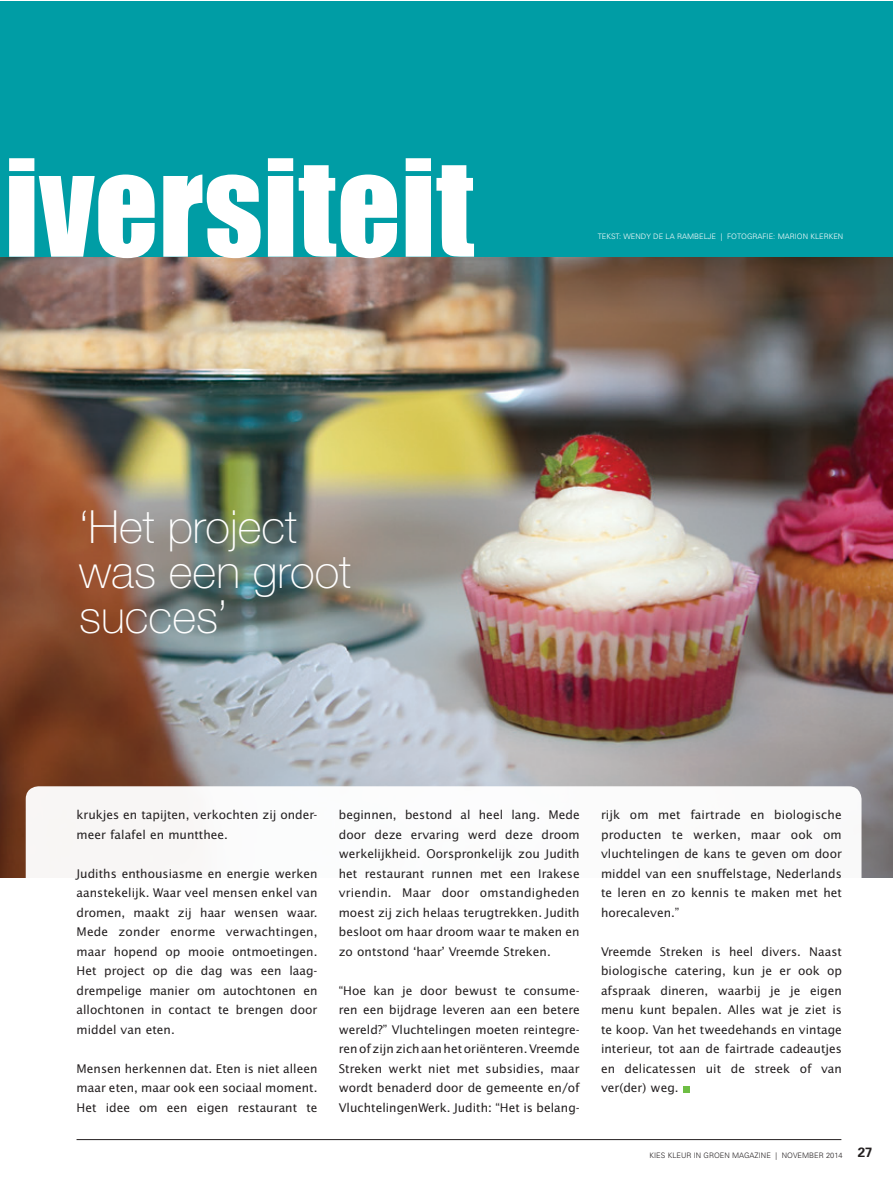
<style>
.page{position:relative;width:893px;height:1191px;background:#fff}
.page>*{position:absolute;margin:0;border:0;box-sizing:border-box;transform-origin:0 0}
.t1{font:124.5px "Impact";letter-spacing:.005em;color:#fff}
.t2{font:100 45.75px/45px "Helvetica Neue";color:#fff}
.t3{font:12px/19.5px "Lucida Sans";color:#231f20;text-align:justify}
.t4{font:300 7.5px "Univers";color:#fff}
.t5{font:300 7.5px "Univers";color:#231f20}
.s1{font-weight:700;font-size:13.5px}
</style>
<div class="page">
<hr style="left:77px;top:1139px;width:764px;height:1px;background:#231f20">
<img style="left:0;top:256px;width:892px;height:621px">
<div style="left:0;top:1px;width:892px;height:255px;background:#009da5"></div>
<div style="left:26px;top:786px;width:835px;height:327px;background:#fff;border-radius:13px"></div>
<svg style="left:683px;top:1086px;width:6px;height:6px"></svg>
<h1 class="t1" style="left:5px;top:131px;width:471px">IVERSITEIT</h1>
<p class="t4" style="left:598px;top:232px;width:247px">TEKST: WENDY DE LA RAMBELJE | FOTOGRAFIE: MARION KLERKEN</p>
<h2 class="t2" style="left:79px;top:504px;width:274px">‘Het project was een groot succes’</h2>
<p class="t3" style="left:77px;top:805px;width:242px">krukjes en tapijten, verkochten zij onder&shy;meer falafel en muntthee.</p>
<p class="t3" style="left:77px;top:863px;width:243px">Judiths enthousiasme en energie werken aanstekelijk. Waar veel mensen enkel van dromen, maakt zij haar wensen waar.<br>Mede zonder enorme verwachtingen, maar hopend op mooie ontmoetingen.<br>Het project op die dag was een laag&shy;drempelige manier om autochtonen en allochtonen in contact te brengen door middel van eten.</p>
<p class="t3" style="left:77px;top:1058px;width:242px">Mensen herkennen dat. Eten is niet alleen maar eten, maar ook een sociaal moment.<br>Het idee om een eigen restaurant te</p>
<p class="t3" style="left:339px;top:805px;width:242px">beginnen, bestond al heel lang. Mede door deze ervaring werd deze droom werkelijkheid. Oorspronkelijk zou Judith het restaurant runnen met een Irakese vriendin. Maar door omstandigheden moest zij zich helaas terugtrekken. Judith besloot om haar droom waar te maken en zo ontstond ‘haar’ Vreemde Streken.</p>
<p class="t3" style="left:339px;top:980px;width:242px">“Hoe kan je door bewust te consume&shy;ren een bijdrage leveren aan een betere wereld?” Vluchtelingen moeten reintegre&shy;ren of zijn zich aan het oriënteren. Vreemde Streken werkt niet met subsidies, maar wordt benaderd door de gemeente en/of VluchtelingenWerk. Judith: “Het is belang-</p>
<p class="t3" style="left:601px;top:805px;width:242px">rijk om met fairtrade en biologische producten te werken, maar ook om vluchtelingen de kans te geven om door middel van een snuffelstage, Nederlands te leren en zo kennis te maken met het horecaleven.”</p>
<p class="t3" style="left:601px;top:941px;width:242px">Vreemde Streken is heel divers. Naast biologische catering, kun je er ook op afspraak dineren, waarbij je je eigen menu kunt bepalen. Alles wat je ziet is te koop. Van het tweedehands en vintage interieur, tot aan de fairtrade cadeautjes en delicatessen uit de streek of van ver(der) weg.</p>
<p class="t5" style="left:650px;top:1150px;width:225px">KIES KLEUR IN GROEN MAGAZINE | NOVEMBER 2014 <span class="s1">27</span></p>
</div>
